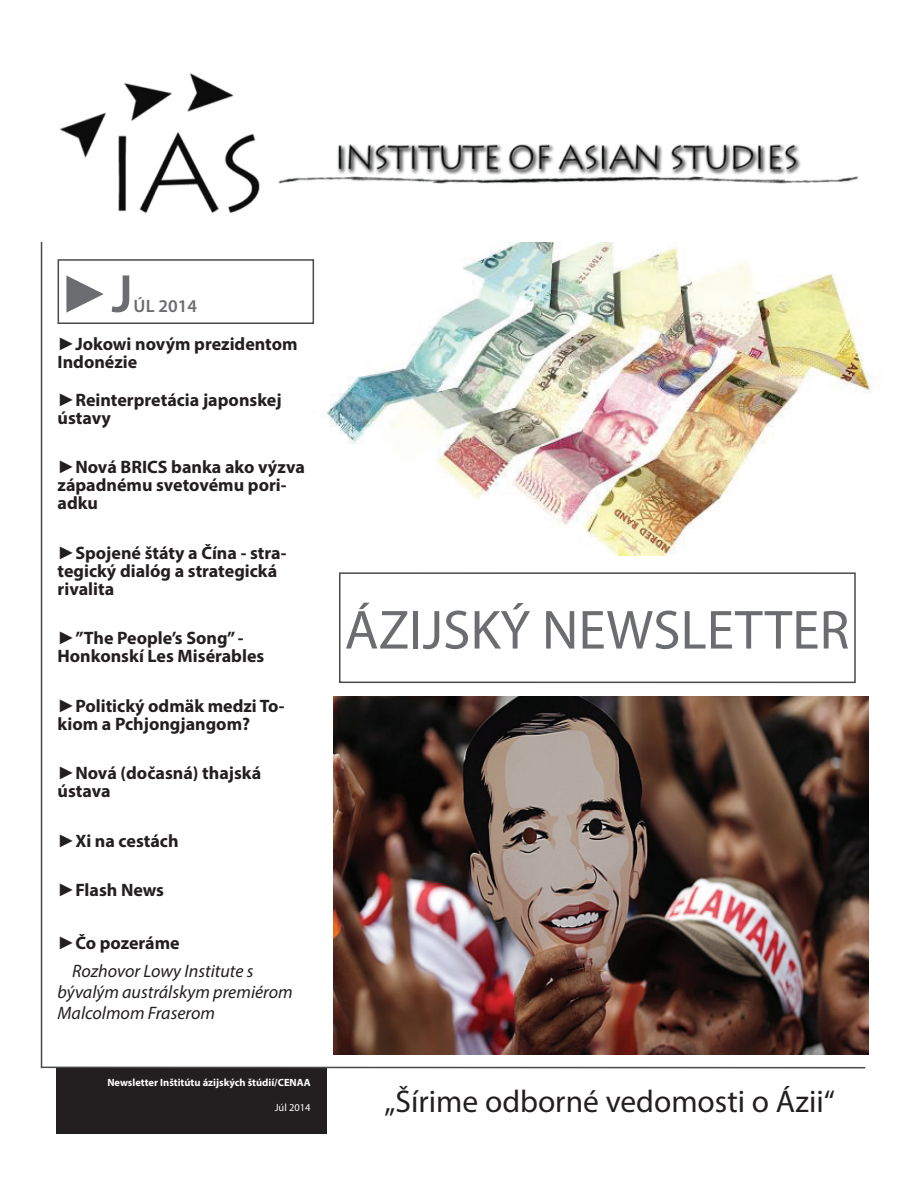
<style>
.page{position:relative;width:918px;height:1188px;background:#fff}
.page>*{position:absolute;margin:0;border:0;box-sizing:border-box;transform-origin:0 0}
.t1{font:55.5px "Myriad Pro";color:#6c6d70}
.t2{font:700 52.5px "Times New Roman";color:#6c6d70}
.t3{font:31.5px "Myriad Pro";color:#231f20}
.t4{font:700 18px/18px "Myriad Pro";color:#231f20}
.t5{font:italic 18px/27.8px "Myriad Pro";color:#231f20}
.t6{font:600 18px "Myriad Pro";color:#6c6d70}
.t7{font:700 10.5px "Myriad Pro";color:#fff}
.t8{font:10.5px "Myriad Pro";color:#fff}
.s1{font-family:"Myriad Pro";font-weight:600;font-size:54px}
.s2{font-family:"Times New Roman"}
.s3{font-family:"Times New Roman";font-weight:700;font-style:normal}
.s4{font-weight:700;font-style:normal}
</style>
<div class="page">
<div style="left:56px;top:1067px;width:271px;height:67px;background:#231f20"></div>
<div style="left:339px;top:572px;width:517px;height:111px;border:2px solid #494a4b"></div>
<img style="left:334px;top:697px;width:534px;height:357px">
<img style="left:314px;top:242px;width:562px;height:314px">
<img style="left:59px;top:73px;width:800px;height:140px">
<div style="left:58px;top:259px;width:256px;height:65px;border:2px solid #494a4b"></div>
<hr style="left:41px;top:242px;width:1px;height:825px;background:#494a4b">
<hr style="left:41px;top:1067px;width:824px;height:1px;background:#494a4b">
<h2 class="t2" style="left:59px;top:258px;width:75px">►<span class="s1">J</span></h2>
<p class="t6" style="left:133px;top:294px;width:65px">úL 2014</p>
<p class="t4" style="left:58px;top:334px;width:242px"><span class="s2">►</span>Jokowi novým prezidentom<br>Indonézie</p>
<p class="t4" style="left:58px;top:390px;width:226px"><span class="s2">►</span>Reinterpretácia japonskej ústavy</p>
<p class="t4" style="left:58px;top:458px;width:249px"><span class="s2">►</span>Nová BRICS banka ako výzva západnému svetovému pori&shy;adku</p>
<p class="t4" style="left:58px;top:543px;width:230px"><span class="s2">►</span>Spojené štáty a Čína - stra&shy;tegický dialóg a strategická rivalita</p>
<p class="t4" style="left:58px;top:629px;width:208px"><span class="s2">►</span>”The People’s Song” -<br>Honkonskí Les Misérables</p>
<p class="t4" style="left:58px;top:696px;width:229px"><span class="s2">►</span>Politický odmäk medzi To&shy;kiom a Pchjongjangom?</p>
<p class="t4" style="left:58px;top:764px;width:205px"><span class="s2">►</span>Nová (dočasná) thajská ústava</p>
<p class="t4" style="left:58px;top:831px;width:123px"><span class="s2">►</span>Xi na cestách</p>
<p class="t4" style="left:58px;top:881px;width:108px"><span class="s2">►</span>Flash News</p>
<p class="t5" style="left:72px;top:929px;width:183px;text-indent:-15px"><span class="s3">►</span><span class="s4">Čo pozeráme<br></span>Rozhovor Lowy Institute s</p>
<p class="t5" style="left:58px;top:981px;width:237px;line-height:21px">bývalým austrálskym premiérom<br>Malcolmom Fraserom</p>
<p class="t7" style="left:107px;top:1075px;width:205px">Newsletter Inštitútu ázijských štúdií/CENAA</p>
<p class="t8" style="left:275px;top:1101px;width:37px">Júl 2014</p>
<h1 class="t1" style="left:345px;top:596px;width:506px">ÁZIJSKÝ NEWSLETTER</h1>
<h3 class="t3" style="left:384px;top:1082px;width:452px">„Šírime odborné vedomosti o Ázii“</h3>
</div>
